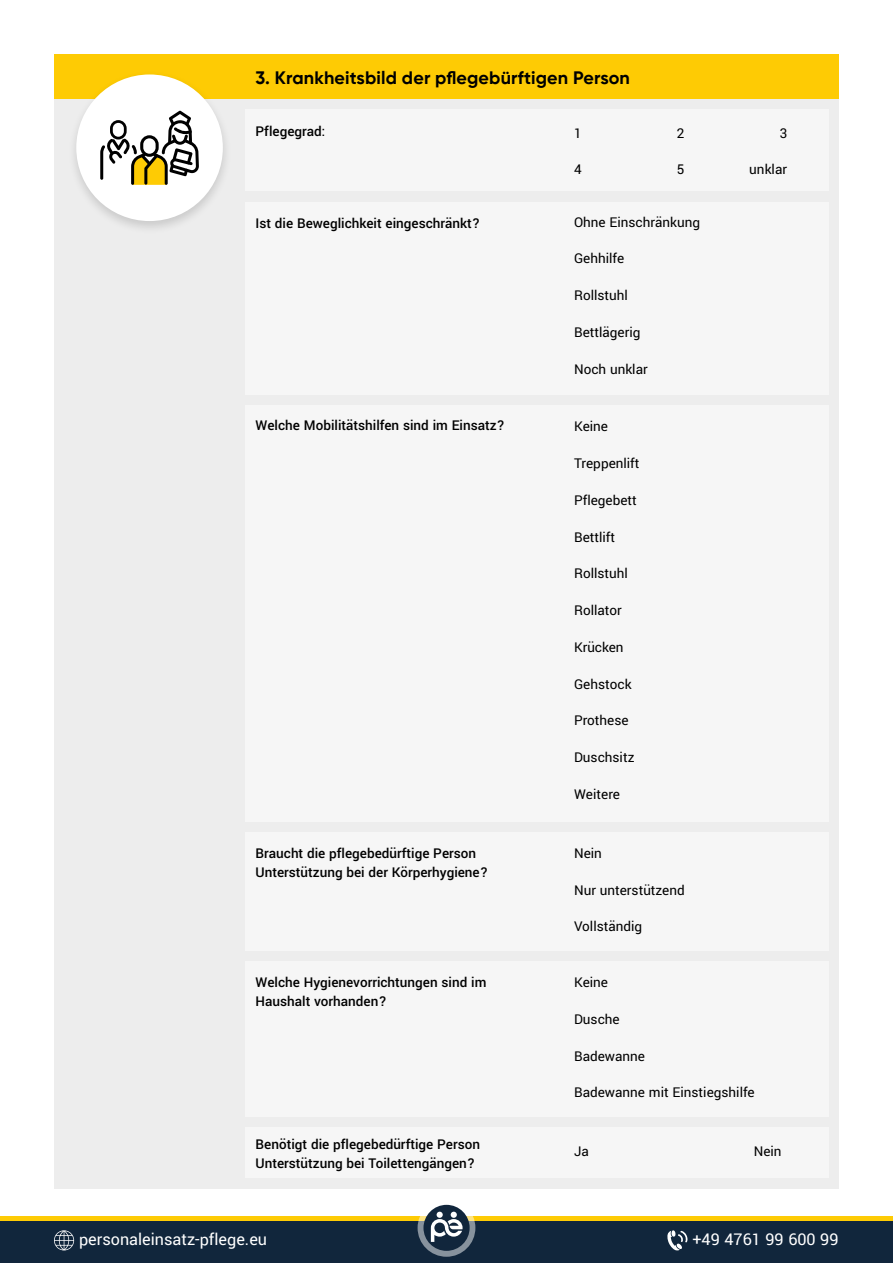
<style>
.page{position:relative;width:893px;height:1263px;background:#fff}
.page>*{position:absolute;margin:0;border:0;box-sizing:border-box;transform-origin:0 0}
.t1{font:700 18px "Gilroy";letter-spacing:.01em;color:#000}
.t2{font:18px "Yantramanav";color:#fff}
.t3{font:500 15px/19.5px "Yantramanav";color:#000}
.t4{font:15px "Yantramanav";color:#000}
</style>
<div class="page">
<div style="left:54px;top:92px;width:785px;height:1096px;background:#ededed"></div>
<div style="left:245px;top:110px;width:583px;height:81px;background:#f6f6f6"></div>
<div style="left:245px;top:202px;width:583px;height:193px;background:#f6f6f6"></div>
<div style="left:245px;top:405px;width:583px;height:416px;background:#f6f6f6"></div>
<div style="left:245px;top:832px;width:583px;height:118px;background:#f6f6f6"></div>
<div style="left:245px;top:961px;width:583px;height:155px;background:#f6f6f6"></div>
<div style="left:54px;top:54px;width:785px;height:45px;background:#fecb04"></div>
<div style="left:67px;top:70px;width:165px;height:165px;background:#000;opacity:.15"></div>
<div style="left:76px;top:74px;width:147px;height:147px;background:#fff;border-radius:50%"></div>
<svg style="left:100px;top:111px;width:99px;height:74px"></svg>
<div style="left:245px;top:1127px;width:583px;height:51px;background:#f6f6f6"></div>
<div style="left:0;top:1220px;width:893px;height:43px;background:#11263c"></div>
<hr style="left:0;top:1216px;width:893px;height:4px;background:#fecb04">
<svg style="left:418px;top:1199px;width:57px;height:58px"></svg>
<div style="left:423px;top:1205px;width:47px;height:46px;background:#11263c;border-radius:50%"></div>
<svg style="left:431px;top:1212px;width:32px;height:30px"></svg>
<svg style="left:54px;top:1230px;width:20px;height:20px"></svg>
<svg style="left:667px;top:1230px;width:21px;height:20px"></svg>
<p class="t1" style="left:256px;top:66px;width:376px">3. Krankheitsbild der pflegebürftigen Person</p>
<p class="t3" style="left:256px;top:122px;width:71px">Pflegegrad:</p>
<p class="t4" style="left:574px;top:124px;width:9px">1</p>
<p class="t4" style="left:677px;top:124px;width:9px">2</p>
<p class="t4" style="left:780px;top:124px;width:9px">3</p>
<p class="t4" style="left:574px;top:160px;width:9px">4</p>
<p class="t4" style="left:677px;top:160px;width:9px">5</p>
<p class="t4" style="left:749px;top:160px;width:39px">unklar</p>
<p class="t3" style="left:256px;top:213px;width:226px">Ist die Beweglichkeit eingeschränkt?</p>
<p class="t4" style="left:574px;top:213px;width:128px">Ohne Einschränkung</p>
<p class="t4" style="left:574px;top:249px;width:52px">Gehhilfe</p>
<p class="t4" style="left:574px;top:286px;width:55px">Rollstuhl</p>
<p class="t4" style="left:574px;top:323px;width:68px">Bettlägerig</p>
<p class="t4" style="left:574px;top:360px;width:75px">Noch unklar</p>
<p class="t3" style="left:256px;top:416px;width:251px">Welche Mobilitätshilfen sind im Einsatz?</p>
<p class="t4" style="left:574px;top:417px;width:36px">Keine</p>
<p class="t4" style="left:574px;top:454px;width:67px">Treppenlift</p>
<p class="t4" style="left:574px;top:491px;width:64px">Pflegebett</p>
<p class="t4" style="left:574px;top:527px;width:43px">Bettlift</p>
<p class="t4" style="left:574px;top:564px;width:55px">Rollstuhl</p>
<p class="t4" style="left:574px;top:601px;width:49px">Rollator</p>
<p class="t4" style="left:574px;top:638px;width:51px">Krücken</p>
<p class="t4" style="left:574px;top:674px;width:59px">Gehstock</p>
<p class="t4" style="left:574px;top:711px;width:56px">Prothese</p>
<p class="t4" style="left:574px;top:748px;width:62px">Duschsitz</p>
<p class="t4" style="left:574px;top:785px;width:48px">Weitere</p>
<p class="t3" style="left:256px;top:843px;width:234px">Braucht die pflegebedürftige Person<br>Unterstützung bei der Körperhygiene?</p>
<p class="t4" style="left:574px;top:844px;width:29px">Nein</p>
<p class="t4" style="left:574px;top:880px;width:112px">Nur unterstützend</p>
<p class="t4" style="left:574px;top:917px;width:70px">Vollständig</p>
<p class="t3" style="left:256px;top:972px;width:232px">Welche Hygienevorrichtungen sind im<br>Haushalt vorhanden?</p>
<p class="t4" style="left:574px;top:973px;width:36px">Keine</p>
<p class="t4" style="left:574px;top:1010px;width:47px">Dusche</p>
<p class="t4" style="left:574px;top:1046px;width:73px">Badewanne</p>
<p class="t4" style="left:574px;top:1083px;width:182px">Badewanne mit Einstiegshilfe</p>
<p class="t3" style="left:256px;top:1134px;width:226px">Benötigt die pflegebedürftige Person<br>Unterstützung bei Toilettengängen?</p>
<p class="t4" style="left:574px;top:1142px;width:16px">Ja</p>
<p class="t4" style="left:754px;top:1142px;width:29px">Nein</p>
<p class="t2" style="left:79px;top:1228px;width:190px">personaleinsatz-pflege.eu</p>
<p class="t2" style="left:692px;top:1228px;width:148px">+49 4761 99 600 99</p>
</div>
